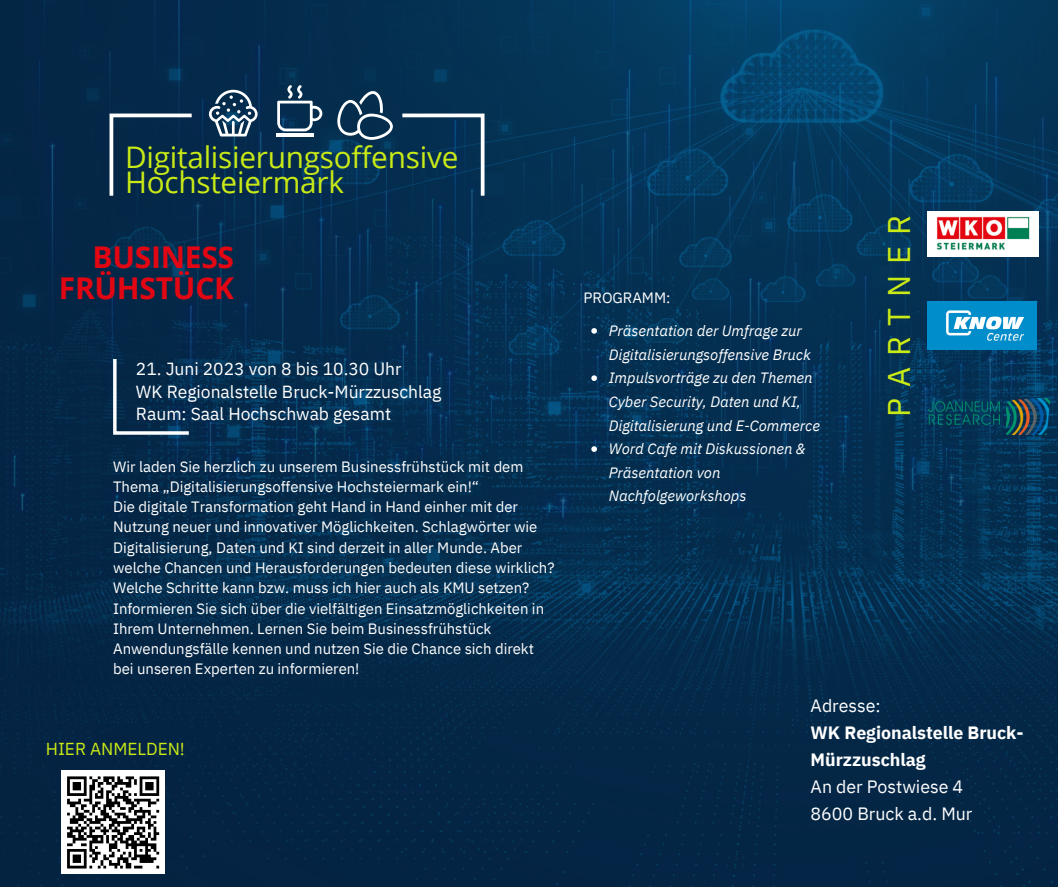
<style>
.page{position:relative;width:1058px;height:887px;background:#fff}
.page>*{position:absolute;margin:0;border:0;box-sizing:border-box;transform-origin:0 0}
.t1{font:31.35px "IBM Plex Sans";letter-spacing:.345em;color:#caea16}
.t2{font:700 30px/30.3px "Open Sans";letter-spacing:-.01em;color:#e20613;text-align:right}
.t3{font:29.7px/24.5px "Open Sans";letter-spacing:-.01em;color:#caea16}
.t4{font:17.85px "IBM Plex Sans";color:#fff}
.t5{font:700 17.85px/27px "IBM Plex Sans";color:#fff}
.t6{font:17.55px "IBM Plex Sans";color:#fff}
.t7{font:17.25px "IBM Plex Sans";color:#caea16}
.t8{font:15px/20.2px "IBM Plex Sans";color:#fff}
.t9{font:italic 14.85px/23.7px "IBM Plex Sans";color:#fff}
</style>
<div class="page">
<img style="left:0;top:0;width:1058px;height:886px">
<img style="left:927px;top:211px;width:111px;height:46px">
<svg style="left:113px;top:359px;width:75px;height:75px"></svg>
<svg style="left:109px;top:113px;width:83px;height:83px"></svg>
<svg style="left:402px;top:113px;width:82px;height:83px"></svg>
<hr style="left:276px;top:134px;width:38px;height:2px;background:#fff">
<svg style="left:277px;top:85px;width:45px;height:46px"></svg>
<svg style="left:209px;top:90px;width:48px;height:46px"></svg>
<svg style="left:337px;top:90px;width:56px;height:50px"></svg>
<img style="left:927px;top:301px;width:109px;height:48px">
<img style="left:927px;top:399px;width:124px;height:36px">
<svg style="left:591px;top:328px;width:6px;height:6px"></svg>
<svg style="left:591px;top:375px;width:6px;height:6px"></svg>
<svg style="left:591px;top:446px;width:6px;height:6px"></svg>
<div style="left:61px;top:770px;width:104px;height:104px;background:#fff"></div>
<svg style="left:67px;top:776px;width:93px;height:93px"></svg>
<p class="t3" style="left:125px;top:144px;width:335px">Digitalisierungsoffensive<br>Hochsteiermark</p>
<p class="t2" style="left:59px;top:241px;width:177px">BUSINESS<br>FRÜHSTÜCK</p>
<p class="t6" style="left:136px;top:357px;width:267px">21. Juni 2023 von 8 bis 10.30 Uhr</p>
<p class="t6" style="left:136px;top:379px;width:307px">WK Regionalstelle Bruck-Mürzzuschlag</p>
<p class="t6" style="left:136px;top:402px;width:257px">Raum: Saal Hochschwab gesamt</p>
<p class="t8" style="left:113px;top:456px;width:412px">Wir laden Sie herzlich zu unserem Businessfrühstück mit dem<br>Thema „Digitalisierungsoffensive Hochsteiermark ein!“</p>
<p class="t8" style="left:113px;top:496px;width:443px">Die digitale Transformation geht Hand in Hand einher mit der Nutzung neuer und innovativer Möglichkeiten. Schlagwörter wie Digitalisierung, Daten und KI sind derzeit in aller Munde. Aber welche Chancen und Herausforderungen bedeuten diese wirklich?<br>Welche Schritte kann bzw. muss ich hier auch als KMU setzen?</p>
<p class="t8" style="left:113px;top:597px;width:432px">Informieren Sie sich über die vielfältigen Einsatzmöglichkeiten in Ihrem Unternehmen. Lernen Sie beim Businessfrühstück Anwendungsfälle kennen und nutzen Sie die Chance sich direkt bei unseren Experten zu informieren!</p>
<p class="t7" style="left:46px;top:737px;width:140px">HIER ANMELDEN!</p>
<p class="t8" style="left:583px;top:287px;width:89px">PROGRAMM:</p>
<p class="t9" style="left:609px;top:318px;width:203px">Präsentation der Umfrage zur<br>Digitalisierungsoffensive Bruck</p>
<p class="t9" style="left:609px;top:366px;width:213px">Impulsvorträge zu den Themen<br>Cyber Security, Daten und KI,<br>Digitalisierung und E-Commerce</p>
<p class="t9" style="left:609px;top:436px;width:199px">Word Cafe mit Diskussionen &amp;<br>Präsentation von<br>Nachfolgeworkshops</p>
<p class="t1" style="left:878px;top:417px;width:203px;rotate:-90deg">PARTNER</p>
<p class="t4" style="left:810px;top:694px;width:71px">Adresse:</p>
<p class="t5" style="left:810px;top:719px;width:214px">WK Regionalstelle Bruck-<br>Mürzzuschlag</p>
<p class="t4" style="left:810px;top:775px;width:154px">An der Postwiese 4</p>
<p class="t4" style="left:810px;top:802px;width:163px">8600 Bruck a.d. Mur</p>
</div>
